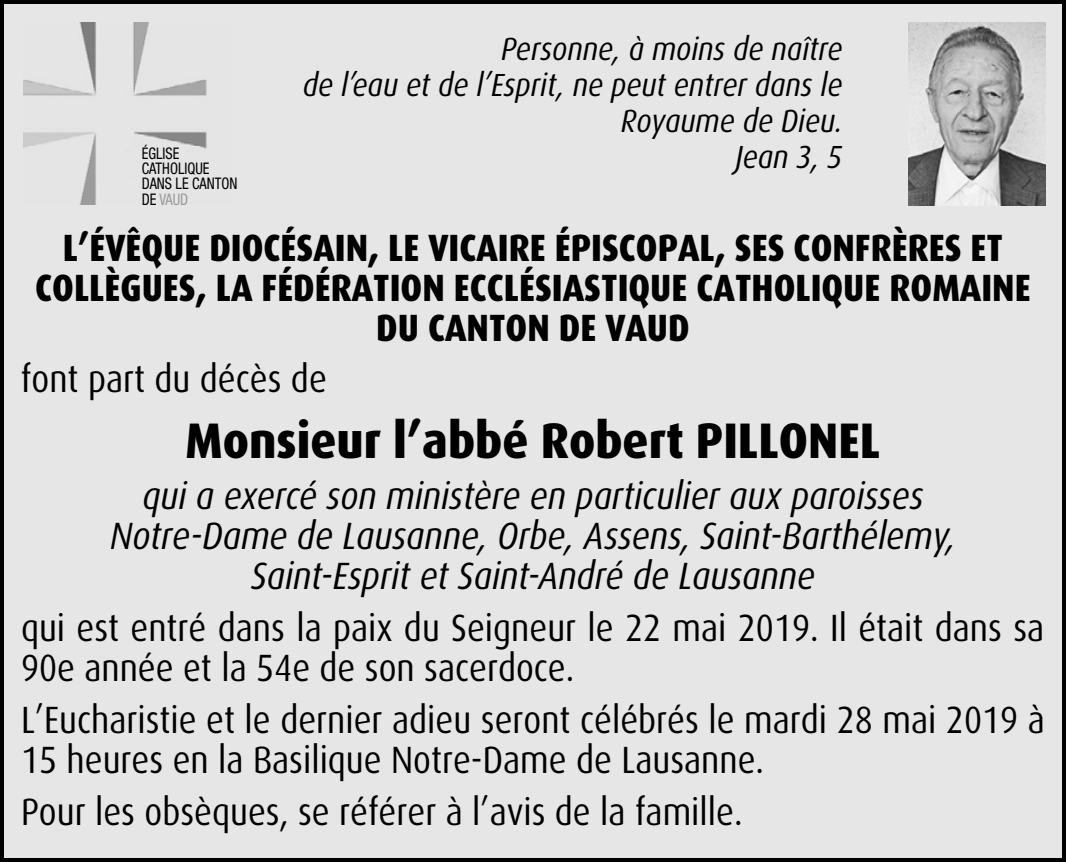
<style>
.page{position:relative;width:1066px;height:862px;background:#fff}
.page>*{position:absolute;margin:0;border:0;box-sizing:border-box;transform-origin:0 0}
.t1{font:800 50px "Dax";color:#000;scale:.92 1}
.t2{font:38px/40px "Dax";color:#000;scale:.9 1}
.t3{font:italic 38px/40px "Dax";color:#000;text-align:center;scale:.9 1}
.t4{font:800 38px/40px "Dax";color:#000;text-align:center;scale:.9 1}
.t5{font:italic 32px/36px "Dax";color:#000;text-align:right;scale:.9 1}
.t6{font:condensed 16px/15.2px "Helvetica Neue LT";color:#000;scale:.9 1}
.s1{color:#999}
</style>
<div class="page">
<div style="left:2px;top:2px;width:1062px;height:858px;background:#e6e6e6"></div>
<div style="left:0;top:0;width:1066px;height:862px;border:4px solid #000"></div>
<img style="left:23px;top:23px;width:184px;height:181px">
<img style="left:908px;top:23px;width:137px;height:182px">
<p class="t6" style="left:142px;top:147px;width:108px">ÉGLISE<br>CATHOLIQUE<br>DANS LE CANTON<br>DE <span class="s1">VAUD</span></p>
<p class="t5" style="left:303px;top:35px;width:601px">Personne, à moins de naître<br>de l’eau et de l’Esprit, ne peut entrer dans le<br>Royaume de Dieu.<br>Jean 3, 5</p>
<p class="t4" style="left:35px;top:232px;width:1107px">L’ÉVÊQUE DIOCÉSAIN, LE VICAIRE ÉPISCOPAL, SES CONFRÈRES ET<br>COLLÈGUES, LA FÉDÉRATION ECCLÉSIASTIQUE CATHOLIQUE ROMAINE<br>DU CANTON DE VAUD</p>
<p class="t2" style="left:21px;top:359px;width:341px">font part du décès de</p>
<h1 class="t1" style="left:186px;top:423px;width:757px">Monsieur l’abbé Robert PILLONEL</h1>
<p class="t3" style="left:110px;top:480px;width:941px">qui a exercé son ministère en particulier aux paroisses<br>Notre-Dame de Lausanne, Orbe, Assens, Saint-Barthélemy,<br>Saint-Esprit et Saint-André de Lausanne</p>
<p class="t2" style="left:21px;top:608px;width:1138px">qui est entré dans la paix du Seigneur le 22 mai 2019. Il était dans sa<br>90e année et la 54e de son sacerdoce.</p>
<p class="t2" style="left:21px;top:700px;width:1139px">L’Eucharistie et le dernier adieu seront célébrés le mardi 28 mai 2019 à<br>15 heures en la Basilique Notre-Dame de Lausanne.</p>
<p class="t2" style="left:21px;top:792px;width:803px">Pour les obsèques, se référer à l’avis de la famille.</p>
</div>
